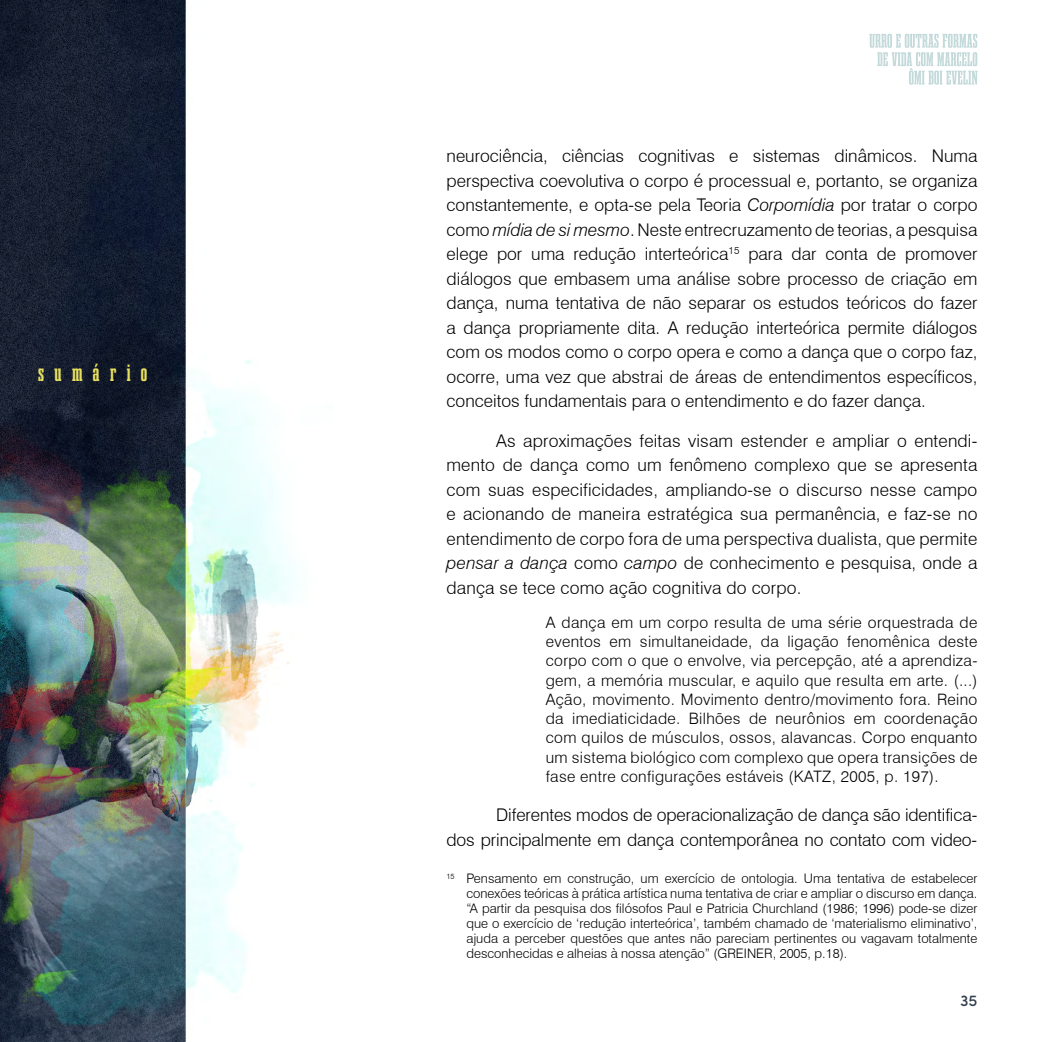
<style>
.page{position:relative;width:1042px;height:1042px;background:#fff}
.page>*{position:absolute;margin:0;border:0;box-sizing:border-box;transform-origin:0 0}
.t1{font:700 21px "Gravtrac Cp Rg";letter-spacing:.5em;color:#e7e05f}
.t2{font:300 17.5px/24.5px "Swiss 721 BT";letter-spacing:-.005em;color:#000;text-align:justify}
.t3{font:300 15.75px/19.2px "Swiss 721 BT";letter-spacing:.02em;color:#000;text-align:justify}
.t4{font:500 15.75px "Sofia Pro";color:#333f4e}
.t5{font:300 13.12px/14.9px "Swiss 721 BT";color:#000;text-align:justify}
.s1{font-style:italic}
</style>
<div class="page">
<img style="left:0;top:0;width:296px;height:1042px">
<svg style="left:869px;top:34px;width:108px;height:51px"></svg>
<p class="t1" style="left:38px;top:356px;width:111px">sumário</p>
<p class="t2" style="left:446px;top:144px;width:532px">neurociência, ciências cognitivas e sistemas dinâmicos. Numa perspectiva coevolutiva o corpo é processual e, portanto, se organiza constantemente, e opta-se pela Teoria <span class="s1">Corpomídia</span> por tratar o corpo como <span class="s1">mídia de si mesmo</span>. Neste entrecruzamento de teorias, a pesquisa elege por uma redução interteórica<sup>15</sup> para dar conta de promover diálogos que embasem uma análise sobre processo de criação em dança, numa tentativa de não separar os estudos teóricos do fazer a dança propriamente dita. A redução interteórica permite diálogos com os modos como o corpo opera e como a dança que o corpo faz, ocorre, uma vez que abstrai de áreas de entendimentos específicos, conceitos fundamentais para o entendimento e do fazer dança.</p>
<p class="t2" style="left:446px;top:428px;width:532px;text-indent:50px">As aproximações feitas visam estender e ampliar o entendi&shy;mento de dança como um fenômeno complexo que se apresenta com suas especificidades, ampliando-se o discurso nesse campo e acionando de maneira estratégica sua permanência, e faz-se no entendimento de corpo fora de uma perspectiva dualista, que permite <span class="s1">pensar a dança</span> como <span class="s1">campo</span> de conhecimento e pesquisa, onde a dança se tece como ação cognitiva do corpo.</p>
<p class="t3" style="left:546px;top:612px;width:433px">A dança em um corpo resulta de uma série orquestrada de eventos em simultaneidade, da ligação fenomênica deste corpo com o que o envolve, via percepção, até a aprendiza&shy;gem, a memória muscular, e aquilo que resulta em arte. (...)<br>Ação, movimento. Movimento dentro/movimento fora. Reino da imediaticidade. Bilhões de neurônios em coordenação com quilos de músculos, ossos, alavancas. Corpo enquanto um sistema biológico com complexo que opera transições de fase entre configurações estáveis (KATZ, 2005, p. 197).</p>
<p class="t2" style="left:446px;top:802px;width:532px;text-align:right">Diferentes modos de operacionalização de dança são identifica-<br>dos principalmente em dança contemporânea no contato com video-</p>
<p class="t5" style="left:466px;top:871px;width:512px;text-indent:-20px"><sup>15</sup> Pensamento em construção, um exercício de ontologia. Uma tentativa de estabelecer conexões teóricas à prática artística numa tentativa de criar e ampliar o discurso em dança. “A partir da pesquisa dos filósofos Paul e Patricia Churchland (1986; 1996) pode-se dizer que o exercício de ‘redução interteórica’, também chamado de ‘materialismo eliminativo’, ajuda a perceber questões que antes não pareciam pertinentes ou vagavam totalmente desconhecidas e alheias à nossa atenção” (GREINER, 2005, p.18).</p>
<p class="t4" style="left:960px;top:989px;width:19px">35</p>
</div>
